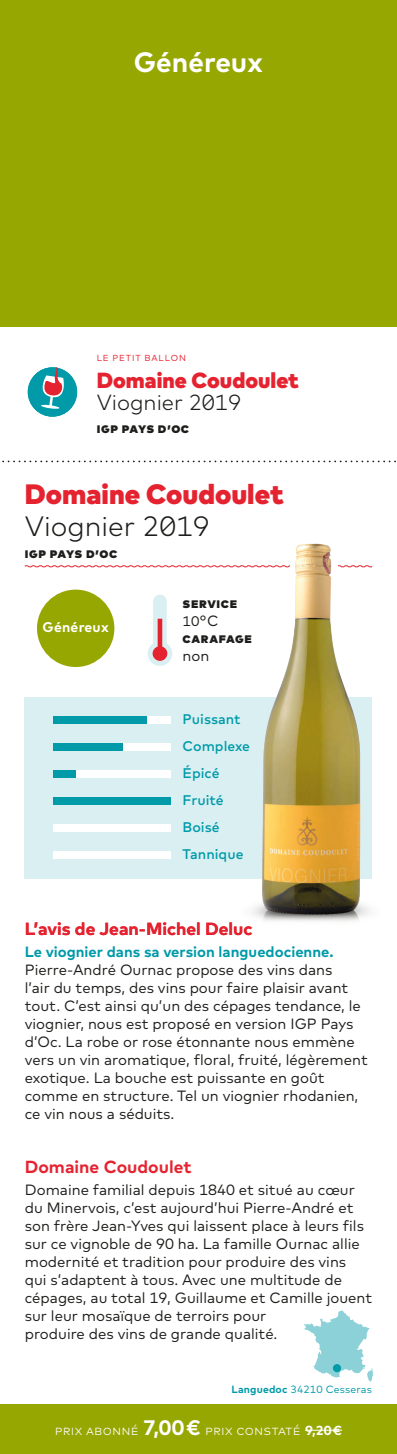
<style>
.page{position:relative;width:397px;height:1454px;background:#fff}
.page>*{position:absolute;margin:0;border:0;box-sizing:border-box;transform-origin:0 0}
.t1{font:900 28px "Mark Pro";color:#e52330}
.t2{font:300 28px "Mark Pro";color:#1d1d1b}
.t3{font:700 28px "Mark Pro";color:#fff}
.t4{font:900 21.88px "Mark Pro";color:#e52330}
.t5{font:300 21.88px "Mark Pro";color:#1d1d1b}
.t6{font:700 17.5px "Mark Pro";color:#e52330}
.t7{font:14.88px/18px "Mark Pro";color:#1d1d1b}
.t8{font:700 14.88px "Mark Pro";color:#009aa9}
.t9{font:500 14px/26.9px "Mark Pro";color:#009aa9}
.t10{font:900 14px "Mark Pro";letter-spacing:.045em;color:#1d1d1b}
.t11{font:300 14px "Mark Pro";letter-spacing:.015em;color:#fff}
.t12{font:700 14px "Mark Pro";letter-spacing:.015em;color:#fff}
.t13{font:14px "Mark Pro";color:#1d1d1b}
.t14{font:10.5px "Mark Pro";letter-spacing:.015em;color:#009aa9}
.t15{font:8.75px "Mark Pro";letter-spacing:.105em;color:#e52330}
.s1{font-size:14.88px}
.s2{font-weight:700}
.s3{font-weight:700;font-size:21px}
.s4{font-weight:700;font-size:13.12px}
</style>
<div class="page">
<div style="left:25px;top:697px;width:347px;height:182px;background:#d9eff2"></div>
<svg style="left:148px;top:594px;width:24px;height:72px"></svg>
<svg style="left:24px;top:565px;width:202px;height:3px"></svg>
<div style="left:0;top:0;width:397px;height:327px;background:#97a702"></div>
<svg style="left:28px;top:367px;width:49px;height:50px"></svg>
<div style="left:0;top:1404px;width:397px;height:49px;background:#97a702"></div>
<div style="left:53px;top:716px;width:23px;height:8px;background:#009aa9"></div>
<div style="left:76px;top:716px;width:24px;height:8px;background:#009aa9"></div>
<div style="left:100px;top:716px;width:24px;height:8px;background:#009aa9"></div>
<div style="left:124px;top:716px;width:23px;height:8px;background:#009aa9"></div>
<div style="left:147px;top:716px;width:24px;height:8px;background:#fff"></div>
<div style="left:53px;top:743px;width:23px;height:8px;background:#009aa9"></div>
<div style="left:76px;top:743px;width:24px;height:8px;background:#009aa9"></div>
<div style="left:100px;top:743px;width:24px;height:8px;background:#009aa9"></div>
<div style="left:124px;top:743px;width:23px;height:8px;background:#fff"></div>
<div style="left:147px;top:743px;width:24px;height:8px;background:#fff"></div>
<div style="left:53px;top:770px;width:23px;height:8px;background:#009aa9"></div>
<div style="left:76px;top:770px;width:24px;height:8px;background:#fff"></div>
<div style="left:100px;top:770px;width:24px;height:8px;background:#fff"></div>
<div style="left:124px;top:770px;width:23px;height:8px;background:#fff"></div>
<div style="left:147px;top:770px;width:24px;height:8px;background:#fff"></div>
<div style="left:53px;top:797px;width:23px;height:8px;background:#009aa9"></div>
<div style="left:76px;top:797px;width:24px;height:8px;background:#009aa9"></div>
<div style="left:100px;top:797px;width:24px;height:8px;background:#009aa9"></div>
<div style="left:124px;top:797px;width:23px;height:8px;background:#009aa9"></div>
<div style="left:147px;top:797px;width:24px;height:8px;background:#009aa9"></div>
<div style="left:76px;top:824px;width:24px;height:8px;background:#fff"></div>
<div style="left:100px;top:824px;width:24px;height:8px;background:#fff"></div>
<div style="left:124px;top:824px;width:23px;height:8px;background:#fff"></div>
<div style="left:147px;top:824px;width:24px;height:8px;background:#fff"></div>
<div style="left:53px;top:851px;width:23px;height:7px;background:#fff"></div>
<div style="left:53px;top:824px;width:23px;height:8px;background:#fff"></div>
<div style="left:76px;top:851px;width:24px;height:7px;background:#fff"></div>
<div style="left:100px;top:851px;width:24px;height:7px;background:#fff"></div>
<div style="left:124px;top:851px;width:23px;height:7px;background:#fff"></div>
<div style="left:147px;top:851px;width:24px;height:7px;background:#fff"></div>
<div style="left:37px;top:589px;width:77px;height:78px;background:#97a702;border-radius:50%"></div>
<hr style="left:305px;top:1429px;width:37px;height:1px;background:#fff">
<img style="left:226px;top:543px;width:147px;height:379px">
<svg style="left:2px;top:460px;width:394px;height:2px"></svg>
<svg style="left:304px;top:1310px;width:69px;height:71px"></svg>
<div style="left:333px;top:1364px;width:8px;height:8px;background:#009aa9;border-radius:50%"></div>
<h1 class="t3" style="left:134px;top:41px;width:130px">Généreux</h1>
<p class="t15" style="left:97px;top:351px;width:91px">LE PETIT BALLON</p>
<h2 class="t4" style="left:97px;top:363px;width:204px">Domaine Coudoulet</h2>
<h2 class="t5" style="left:97px;top:386px;width:146px">Viognier 2019</h2>
<p class="t10" style="left:97px;top:417px;width:94px">IGP Pays d’Oc</p>
<h1 class="t1" style="left:25px;top:473px;width:260px">Domaine Coudoulet</h1>
<h1 class="t2" style="left:25px;top:505px;width:186px">Viognier 2019</h1>
<p class="t10" style="left:25px;top:542px;width:94px">IGP Pays d’Oc</p>
<p class="t12" style="left:43px;top:616px;width:68px">Généreux</p>
<p class="t10" style="left:183px;top:592px;width:56px">service</p>
<p class="t13" style="left:183px;top:610px;width:38px">10<span class="s1">° C</span></p>
<p class="t7" style="left:183px;top:646px;width:28px">non</p>
<p class="t10" style="left:183px;top:627px;width:71px">carafage</p>
<p class="t9" style="left:183px;top:704px;width:69px">Puissant<br>Complexe<br>Épicé<br>Fruité<br>Boisé<br>Tannique</p>
<p class="t6" style="left:25px;top:915px;width:229px">L’avis de Jean-Michel Deluc</p>
<p class="t8" style="left:25px;top:941px;width:310px">Le viognier dans sa version languedocienne.</p>
<p class="t7" style="left:25px;top:960px;width:344px">Pierre-André Ournac propose des vins dans<br>l’air du temps, des vins pour faire plaisir avant tout. C’est ainsi qu’un des cépages tendance, le viognier, nous est proposé en version IGP Pays d’Oc. La robe or rose étonnante nous emmène vers un vin aromatique, floral, fruité, légèrement exotique. La bouche est puissante en goût comme en structure. Tel un viognier rhodanien, ce vin nous a séduits.</p>
<p class="t6" style="left:25px;top:1153px;width:168px">Domaine Coudoulet</p>
<p class="t7" style="left:25px;top:1179px;width:349px">Domaine familial depuis 1840 et situé au cœur du Minervois, c’est aujourd’hui Pierre-André et son frère Jean-Yves qui laissent place à leurs fils sur ce vignoble de 90 ha. La famille Ournac allie modernité et tradition pour produire des vins<br>qui s’adaptent à tous. Avec une multitude de cépages, au total 19, Guillaume et Camille jouent sur leur mosaïque de terroirs pour<br>produire des vins de grande qualité.</p>
<p class="t14" style="left:231px;top:1381px;width:142px"><span class="s2">Languedoc</span> 34210 Cesseras</p>
<p class="t11" style="left:55px;top:1419px;width:289px">prix abonné <span class="s3">7,00 €</span> prix constaté <span class="s4">9,20 €</span></p>
</div>
